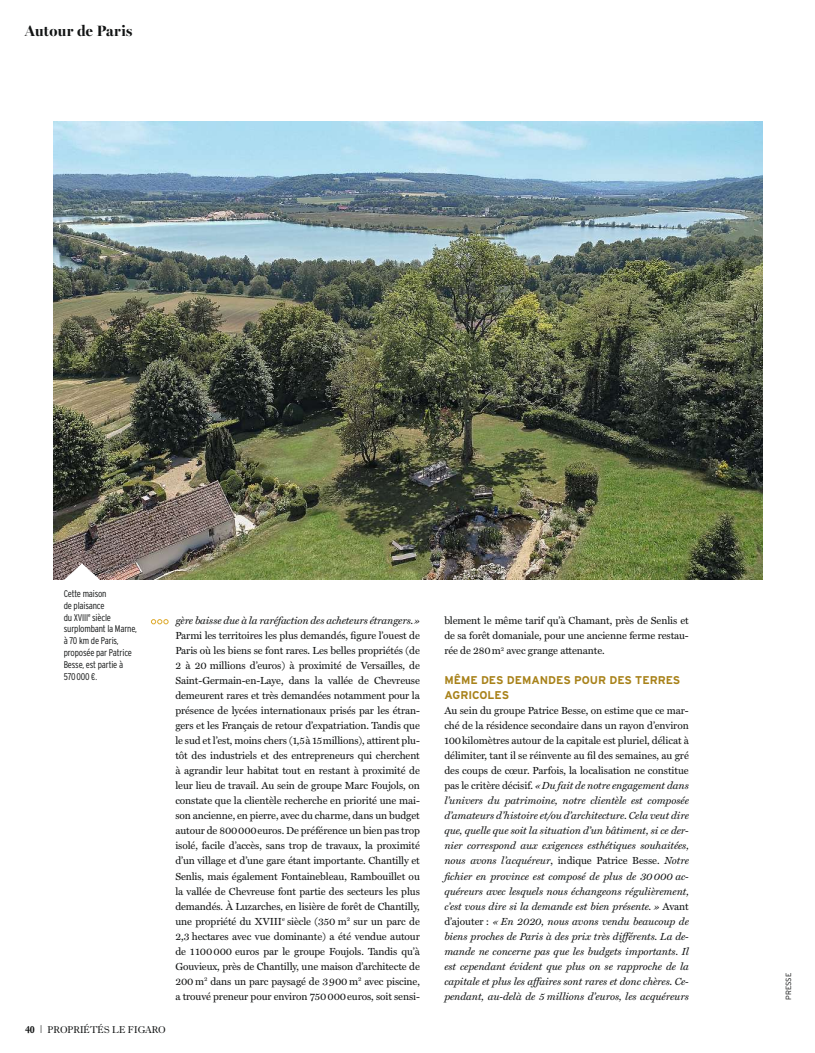
<style>
.page{position:relative;width:815px;height:1053px;background:#fff}
.page>*{position:absolute;margin:0;border:0;box-sizing:border-box;transform-origin:0 0}
.t1{font:700 15px "Miller Banner";letter-spacing:.02em;color:#121414}
.t2{font:700 11.25px/15px "Interstate";color:#a8821a}
.t3{font:10.25px/15px "Miller Text";letter-spacing:-.01em;color:#121414;text-align:justify}
.t4{font:italic 10.25px/15px "Miller Text";letter-spacing:-.01em;color:#121414;text-align:justify}
.t5{font:10px "Dutch 766 BT Roman A";color:#121414}
.t6{font:300 condensed 9.75px/11.9px "Interstate";letter-spacing:-.02em;color:#121414}
.t7{font:300 7.5px "Interstate";color:#121414}
.s1{font-family:"Dutch 766 BT Bold A"}
.s2{font-family:"Interstate";font-weight:200;font-size:11.25px}
.s3{font-style:normal}
</style>
<div class="page">
<img style="left:53px;top:122px;width:709px;height:457px">
<svg style="left:62px;top:562px;width:40px;height:18px"></svg>
<svg style="left:151px;top:619px;width:18px;height:5px"></svg>
<h1 class="t1" style="left:25px;top:22px;width:109px">Autour de Paris</h1>
<p class="t6" style="left:64px;top:587px;width:75px">Cette maison<br>de plaisance<br>du XVIII<sup>e</sup> siècle surplombant la Marne, à 70 km de Paris, proposée par Patrice<br>Besse, est partie à<br>570000 €.</p>
<p class="t5" style="left:25px;top:1022px;width:142px"><span class="s1">40</span> <span class="s2">I</span> PROPRIÉTÉS LE FIGARO</p>
<p class="t4" style="left:176px;top:613px;width:246px">gère baisse due à la raréfaction des acheteurs étrangers.»</p>
<p class="t3" style="left:175px;top:628px;width:246px">Parmi les territoires les plus demandés, figure l’ouest de Paris où les biens se font rares. Les belles propriétés (de 2 à 20 millions d’euros) à proximité de Versailles, de Saint-Germain-en-Laye, dans la vallée de Chevreuse demeurent rares et très demandées notamment pour la présence de lycées internationaux prisés par les étran&shy;gers et les Français de retour d’expatriation. Tandis que le sud et l’est, moins chers (1,5à 15millions), attirent plu&shy;tôt des industriels et des entrepreneurs qui cherchent à agrandir leur habitat tout en restant à proximité de leur lieu de travail. Au sein de groupe Marc Foujols, on constate que la clientèle recherche en priorité une mai&shy;son ancienne, en pierre, avec du charme, dans un budget autour de 800000euros. De préférence un bien pas trop isolé, facile d’accès, sans trop de travaux, la proximité d’un village et d’une gare étant importante. Chantilly et Senlis, mais également Fontainebleau, Rambouillet ou la vallée de Chevreuse font partie des secteurs les plus demandés. À Luzarches, en lisière de forêt de Chantilly, une propriété du XVIII<sup>e</sup> siècle (350 m<sup>2</sup> sur un parc de 2,3 hectares avec vue dominante) a été vendue autour de 1100000 euros par le groupe Foujols. Tandis qu’à Gouvieux, près de Chantilly, une maison d’architecte de 200 m<sup>2</sup> dans un parc paysagé de 3900 m<sup>2</sup> avec piscine, a trouvé preneur pour environ 750000euros, soit sensi-</p>
<p class="t3" style="left:444px;top:613px;width:246px">blement le même tarif qu’à Chamant, près de Senlis et de sa forêt domaniale, pour une ancienne ferme restau&shy;rée de 280m<sup>2</sup> avec grange attenante.</p>
<p class="t2" style="left:444px;top:674px;width:237px">MÊME DES DEMANDES POUR DES TERRES<br>AGRICOLES</p>
<p class="t4" style="left:444px;top:703px;width:246px"><span class="s3">Au sein du groupe Patrice Besse, on estime que ce mar&shy;ché de la résidence secondaire dans un rayon d’environ 100kilomètres autour de la capitale est pluriel, délicat à délimiter, tant il se réinvente au fil des semaines, au gré des coups de cœur. Parfois, la localisation ne constitue pas le critère décisif.</span> «Du fait de notre engagement dans l’univers du patrimoine, notre clientèle est composée d’amateurs d’histoire et/ou d’architecture. Cela veut dire que, quelle que soit la situation d’un bâtiment, si ce der&shy;nier correspond aux exigences esthétiques souhaitées, nous avons l’acquéreur<span class="s3">, indique Patrice Besse.</span> Notre fichier en province est composé de plus de 30000 ac&shy;quéreurs avec lesquels nous échangeons régulièrement, c’est vous dire si la demande est bien présente. » <span class="s3">Avant d’ajouter :</span> « En 2020, nous avons vendu beaucoup de biens proches de Paris à des prix très différents. La de&shy;mande ne concerne pas que les budgets importants. Il est cependant évident que plus on se rapproche de la capitale et plus les affaires sont rares et donc chères. Ce&shy;pendant, au-delà de 5 millions d’euros, les acquéreurs</p>
<p class="t7" style="left:786px;top:999px;width:29px;rotate:-90deg">PRESSE</p>
</div>
